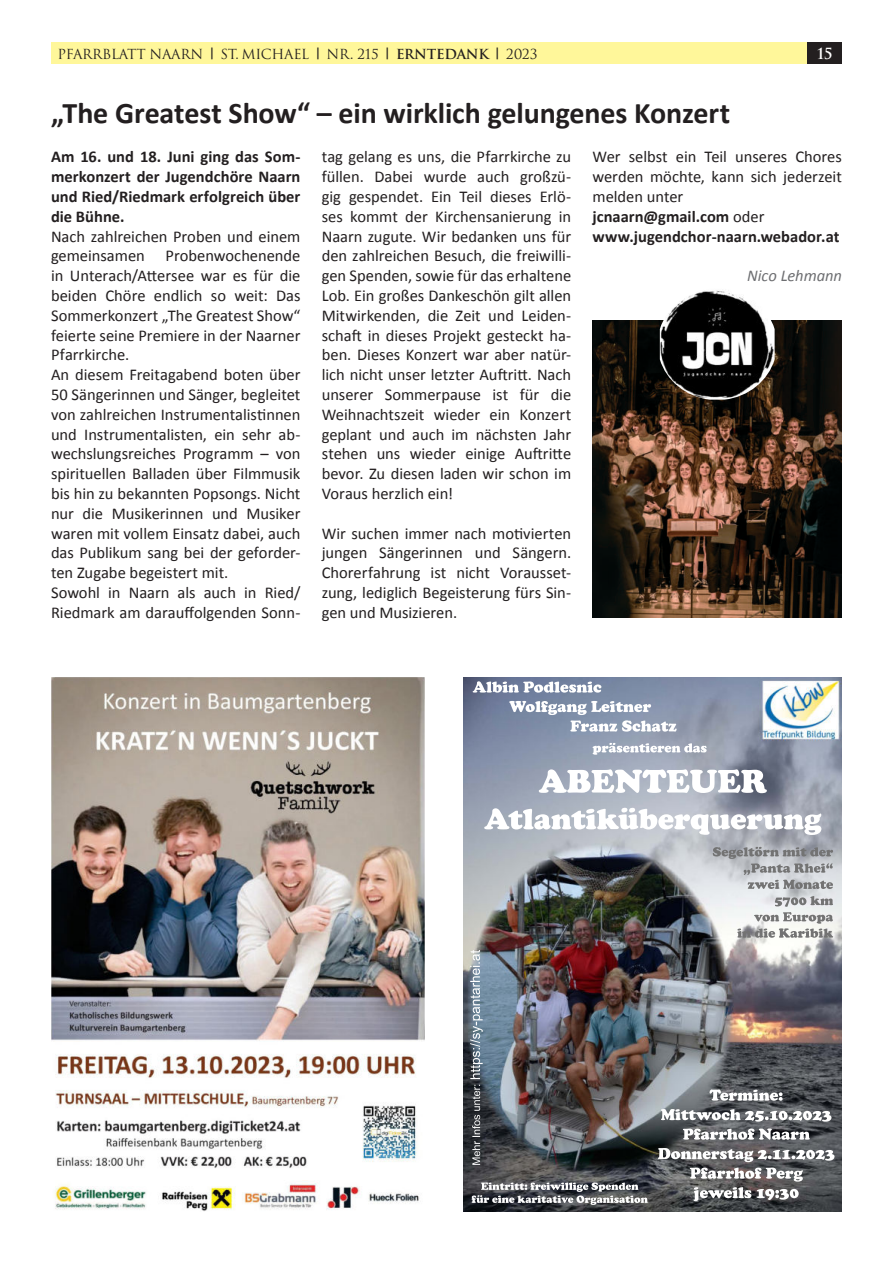
<style>
.page{position:relative;width:893px;height:1263px;background:#fff}
.page>*{position:absolute;margin:0;border:0;box-sizing:border-box;transform-origin:0 0}
.t1{font:700 30px "Calibri";letter-spacing:-.005em;color:#231f20}
.t2{font:16.5px/19.8px "Calibri";letter-spacing:-.005em;color:#231f20}
.t3{font:700 16.5px/19.8px "Calibri";color:#231f20;text-align:justify}
.t4{font:italic 16.5px "Calibri";letter-spacing:-.005em;color:#6d6e71}
.t5{font:700 15px "Trajan";color:#fff}
.t6{font:13.5px "Trajan";letter-spacing:-.02em;color:#231f20}
.s1{font-family:"Calibri";font-weight:300}
.s2{font-weight:700}
</style>
<div class="page">
<div style="left:51px;top:43px;width:757px;height:21px;background:#fff79a"></div>
<div style="left:808px;top:43px;width:34px;height:21px;background:#231f20"></div>
<img style="left:592px;top:321px;width:250px;height:297px">
<img style="left:660px;top:290px;width:115px;height:110px">
<img style="left:51px;top:677px;width:374px;height:534px">
<img style="left:464px;top:677px;width:378px;height:535px">
<img style="left:667px;top:769px;width:74px;height:24px">
<img style="left:609px;top:743px;width:96px;height:9px">
<img style="left:473px;top:681px;width:81px;height:12px">
<img style="left:509px;top:701px;width:92px;height:11px">
<img style="left:570px;top:720px;width:76px;height:12px">
<img style="left:709px;top:1089px;width:73px;height:12px">
<img style="left:661px;top:1109px;width:80px;height:11px">
<img style="left:683px;top:1128px;width:89px;height:12px">
<img style="left:658px;top:1148px;width:172px;height:11px">
<img style="left:690px;top:1167px;width:86px;height:12px">
<img style="left:694px;top:1187px;width:105px;height:13px">
<img style="left:470px;top:995px;width:13px;height:42px">
<img style="left:470px;top:950px;width:10px;height:44px">
<img style="left:713px;top:847px;width:106px;height:9px">
<img style="left:751px;top:863px;width:82px;height:10px">
<img style="left:748px;top:880px;width:78px;height:9px">
<img style="left:783px;top:896px;width:37px;height:11px">
<img style="left:783px;top:912px;width:50px;height:9px">
<img style="left:755px;top:928px;width:69px;height:10px">
<img style="left:481px;top:1182px;width:117px;height:8px">
<img style="left:472px;top:1195px;width:161px;height:8px">
<p class="t6" style="left:57px;top:46px;width:482px">PFARRBLATT NAARN <span class="s1">|</span> ST. MICHAEL <span class="s1">|</span> NR. 215 <span class="s1">|</span> <span class="s2">ERNTEDANK</span> <span class="s1">|</span> 2023</p>
<p class="t5" style="left:817px;top:45px;width:17px">15</p>
<h1 class="t1" style="left:51px;top:94px;width:681px">„The Greatest Show“ – ein wirklich gelungenes Konzert</h1>
<p class="t3" style="left:51px;top:148px;width:251px">Am 16. und 18. Juni ging das Som&shy;merkonzert der Jugendchöre Naarn und Ried/Riedmark erfolgreich über die Bühne.</p>
<p class="t2" style="left:51px;top:227px;width:251px">Nach zahlreichen Proben und einem gemeinsamen</p>
<p class="t2" style="left:322px;top:147px;width:251px;text-align:justify">tag gelang es uns, die Pfarrkirche zu füllen. Dabei wurde auch großzü&shy;gig gespendet. Ein Teil dieses Erlö&shy;ses kommt der Kirchensanierung in Naarn zugute. Wir bedanken uns für den zahlreichen Besuch, die freiwilli&shy;gen Spenden, sowie für das erhaltene Lob. Ein großes Dankeschön gilt allen Mitwirkenden, die Zeit und Leiden&shy;schaft in dieses Projekt gesteckt ha&shy;ben. Dieses Konzert war aber natür&shy;lich nicht unser letzter Auftritt. Nach unserer Sommerpause ist für die Weihnachtszeit wieder ein Konzert geplant und auch im nächsten Jahr stehen uns wieder einige Auftritte bevor. Zu diesen laden wir schon im Voraus herzlich ein!</p>
<p class="t2" style="left:322px;top:523px;width:251px;text-align:justify">Wir suchen immer nach motivierten jungen Sängerinnen und Sängern.<br>Chorerfahrung ist nicht Vorausset&shy;zung, lediglich Begeisterung fürs Sin&shy;gen und Musizieren.</p>
<p class="t2" style="left:592px;top:147px;width:251px">Wer selbst ein Teil unseres Chores werden möchte, kann sich jederzeit melden unter<br><span class="s2">jcnaarn@gmail.com</span> oder <span class="s2">www.jugendchor-naarn.webador.at</span></p>
<p class="t4" style="left:747px;top:270px;width:96px">Nico Lehmann</p>
<p class="t2" style="left:51px;top:246px;width:251px;text-indent:115px">Probenwochenende in Unterach/Attersee war es für die beiden Chöre endlich so weit: Das Sommerkonzert „The Greatest Show“ feierte seine Premiere in der Naarner Pfarrkirche.<br>An diesem Freitagabend boten über 50 Sängerinnen und Sänger, begleitet von zahlreichen Instrumentalistinnen und Instrumentalisten, ein sehr ab&shy;wechslungsreiches Programm – von spirituellen Balladen über Filmmusik bis hin zu bekannten Popsongs. Nicht nur die Musikerinnen und Musiker waren mit vollem Einsatz dabei, auch das Publikum sang bei der geforder&shy;ten Zugabe begeistert mit.<br>Sowohl in Naarn als auch in Ried/ Riedmark am darauffolgenden Sonn-</p>
</div>
